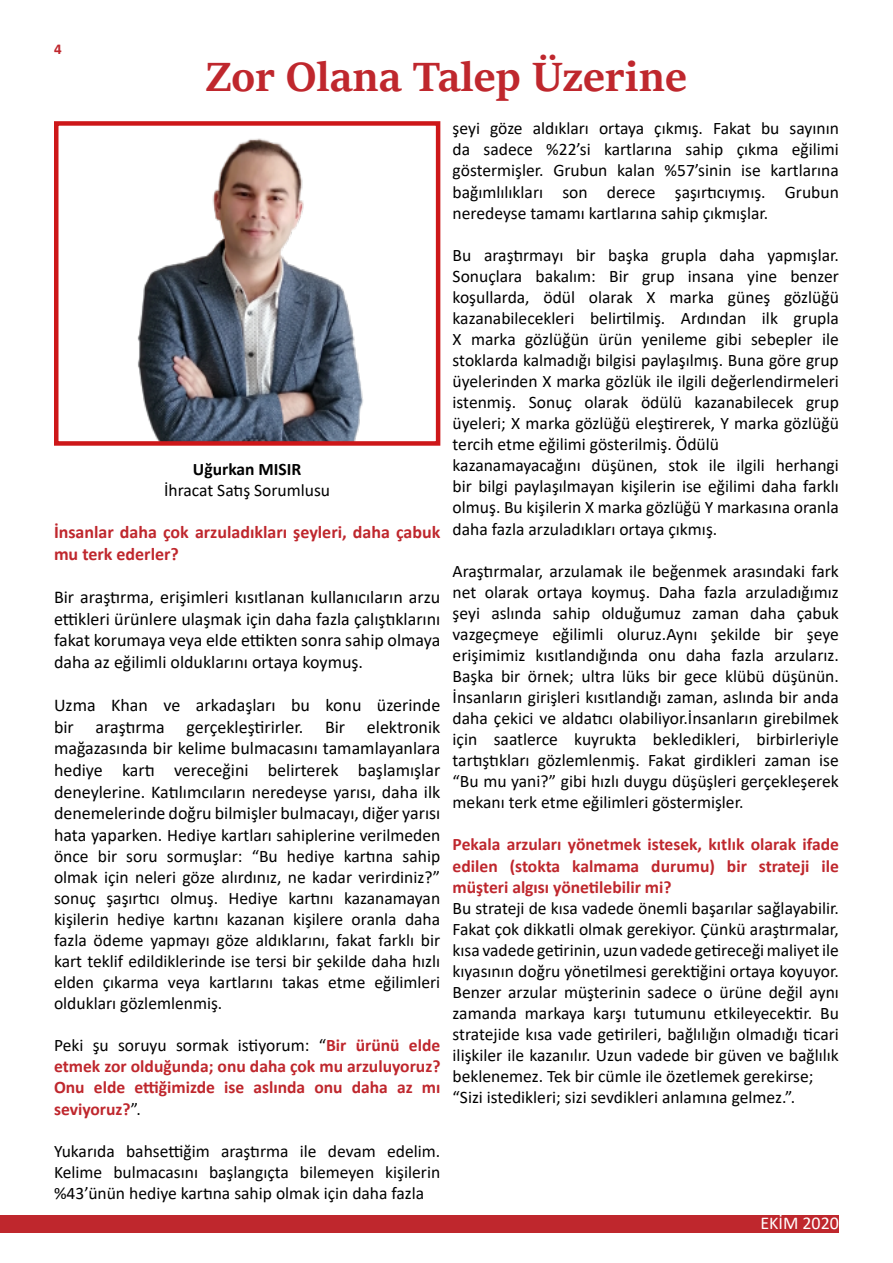
<style>
.page{position:relative;width:893px;height:1263px;background:#fff}
.page>*{position:absolute;margin:0;border:0;box-sizing:border-box;transform-origin:0 0}
.t1{font:700 45px "Sitka Heading";color:#bf272d}
.t2{font:18px/21.6px "Calibri";color:#000;text-align:justify}
.t3{font:700 18px/21.6px "Calibri";color:#bf272d}
.t4{font:18px "Calibri";color:#fff}
.t5{font:17.55px/21px "Calibri";color:#000;text-align:justify}
.t6{font:700 17.55px/21px "Calibri";color:#bf272d;text-align:justify}
.t7{font:700 17.55px "Calibri";color:#000}
.t8{font:700 15px "Calibri";color:#bf272d}
.s1{font-size:18px}
.s2{font-weight:400;color:#000}
</style>
<div class="page">
<img style="left:137px;top:138px;width:226px;height:303px">
<div style="left:54px;top:121px;width:386px;height:325px;border:4px solid #cd1719"></div>
<div style="left:0;top:1215px;width:839px;height:17px;background:#bf272d"></div>
<p class="t8" style="left:54px;top:38px;width:9px">4</p>
<h1 class="t1" style="left:206px;top:44px;width:482px">Zor Olana Talep Üzerine</h1>
<p class="t7" style="left:193px;top:456px;width:110px">Uğurkan MISIR</p>
<p class="t5" style="left:164px;top:479px;width:168px">İhracat Satış Sorumlusu</p>
<p class="t3" style="left:54px;top:521px;width:388px">İnsanlar daha çok arzuladıkları şeyleri, daha çabuk mu terk ederler?</p>
<p class="t2" style="left:54px;top:586px;width:388px">Bir araştırma, erişimleri kısıtlanan kullanıcıların arzu ettikleri ürünlere ulaşmak için daha fazla çalıştıklarını fakat korumaya veya elde ettikten sonra sahip olmaya daha az eğilimli olduklarını ortaya koymuş.</p>
<p class="t2" style="left:54px;top:694px;width:388px">Uzma Khan ve arkadaşları bu konu üzerinde bir araştırma gerçekleştirirler. Bir elektronik mağazasında bir kelime bulmacasını tamamlayanlara hediye kartı vereceğini belirterek başlamışlar deneylerine. Katılımcıların neredeyse yarısı, daha ilk denemelerinde doğru bilmişler bulmacayı, diğer yarısı</p>
<p class="t5" style="left:54px;top:824px;width:388px"><span class="s1">hata yaparken.</span> Hediye kartları sahiplerine verilmeden önce bir soru sormuşlar: “Bu hediye kartına sahip olmak için neleri göze alırdınız, ne kadar verirdiniz?” sonuç şaşırtıcı olmuş. Hediye kartını kazanamayan kişilerin hediye kartını kazanan kişilere oranla daha fazla ödeme yapmayı göze aldıklarını, fakat farklı bir kart teklif edildiklerinde ise tersi bir şekilde daha hızlı elden çıkarma veya kartlarını takas etme eğilimleri oldukları gözlemlenmiş.</p>
<p class="t6" style="left:54px;top:1035px;width:388px"><span class="s2">Peki şu soruyu sormak istiyorum: “</span>Bir ürünü elde etmek zor olduğunda; onu daha çok mu arzuluyoruz?<br>Onu elde ettiğimizde ise aslında onu daha az mı seviyoruz?<span class="s2">”.</span></p>
<p class="t5" style="left:54px;top:1140px;width:388px">Yukarıda bahsettiğim araştırma ile devam edelim.<br>Kelime bulmacasını başlangıçta bilemeyen kişilerin %43’ünün hediye kartına sahip olmak için daha fazla</p>
<p class="t5" style="left:453px;top:118px;width:388px">şeyi göze aldıkları ortaya çıkmış. Fakat bu sayının da sadece %22’si kartlarına sahip çıkma eğilimi göstermişler. Grubun kalan %57’sinin ise kartlarına bağımlılıkları son derece şaşırtıcıymış. Grubun neredeyse tamamı kartlarına sahip çıkmışlar.</p>
<p class="t5" style="left:453px;top:244px;width:388px;text-align:left">Bu araştırmayı bir başka grupla daha yapmışlar.<br>Sonuçlara bakalım: Bir grup insana yine benzer koşullarda, ödül olarak X marka güneş gözlüğü kazanabilecekleri belirtilmiş. Ardından ilk grupla X marka gözlüğün ürün yenileme gibi sebepler ile stoklarda kalmadığı bilgisi paylaşılmış. Buna göre grup üyelerinden X marka gözlük ile ilgili değerlendirmeleri istenmiş. Sonuç olarak ödülü kazanabilecek grup üyeleri; X marka gözlüğü eleştirerek, Y marka gözlüğü tercih etme eğilimi gösterilmiş. Ödülü kazanamayacağını düşünen, stok ile ilgili herhangi bir bilgi paylaşılmayan kişilerin ise eğilimi daha farklı olmuş. Bu kişilerin X marka gözlüğü Y markasına oranla daha fazla arzuladıkları ortaya çıkmış.</p>
<p class="t5" style="left:453px;top:560px;width:388px">Araştırmalar, arzulamak ile beğenmek arasındaki fark net olarak ortaya koymuş. Daha fazla arzuladığımız şeyi aslında sahip olduğumuz zaman daha çabuk vazgeçmeye eğilimli oluruz.Aynı şekilde bir şeye erişimimiz kısıtlandığında onu daha fazla arzularız.<br>Başka bir örnek; ultra lüks bir gece klübü düşünün.<br>İnsanların girişleri kısıtlandığı zaman, aslında bir anda daha çekici ve aldatıcı olabiliyor.İnsanların girebilmek için saatlerce kuyrukta bekledikleri, birbirleriyle tartıştıkları gözlemlenmiş. Fakat girdikleri zaman ise “Bu mu yani?” gibi hızlı duygu düşüşleri gerçekleşerek mekanı terk etme eğilimleri göstermişler.</p>
<p class="t6" style="left:453px;top:834px;width:388px">Pekala arzuları yönetmek istesek, kıtlık olarak ifade edilen (stokta kalmama durumu) bir strateji ile müşteri algısı yönetilebilir mi?</p>
<p class="t5" style="left:453px;top:897px;width:388px;text-align:left">Bu strateji de kısa vadede önemli başarılar sağlayabilir.<br>Fakat çok dikkatli olmak gerekiyor. Çünkü araştırmalar, kısa vadede getirinin, uzun vadede getireceği maliyet ile kıyasının doğru yönetilmesi gerektiğini ortaya koyuyor.<br>Benzer arzular müşterinin sadece o ürüne değil aynı zamanda markaya karşı tutumunu etkileyecektir. Bu stratejide kısa vade getirileri, bağlılığın olmadığı ticari ilişkiler ile kazanılır. Uzun vadede bir güven ve bağlılık beklenemez. Tek bir cümle ile özetlemek gerekirse; “Sizi istedikleri; sizi sevdikleri anlamına gelmez.”.</p>
<p class="t4" style="left:760px;top:1210px;width:80px">EKİM 2020</p>
</div>
